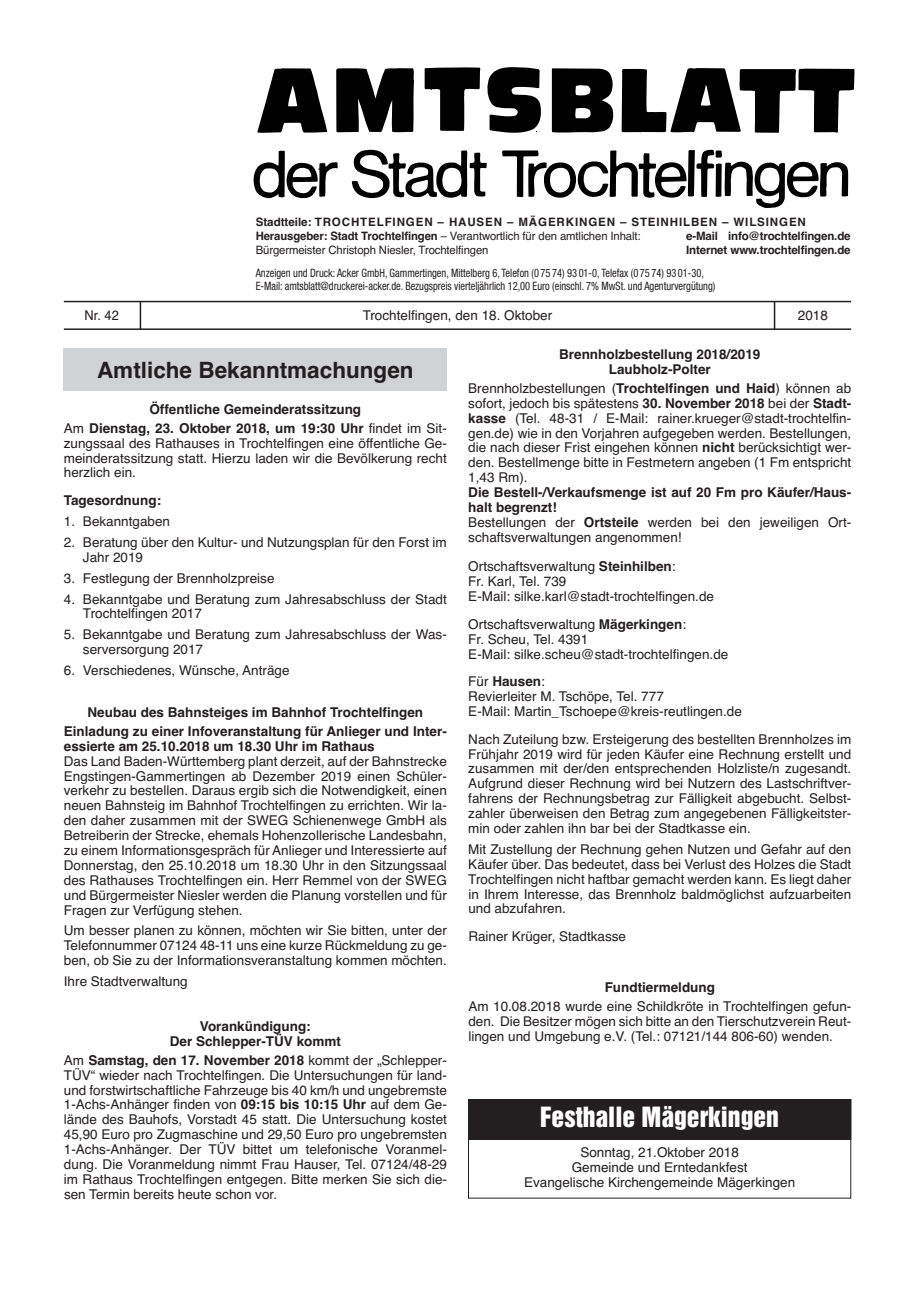
<style>
.page{position:relative;width:915px;height:1297px;background:#fff}
.page>*{position:absolute;margin:0;border:0;box-sizing:border-box;transform-origin:0 0}
.t1{font:25.5px "Helvetica Inserat";color:#fff}
.t2{font:700 22.5px "Helvetica";color:#231f20}
.t3{font:13.5px/14.9px "Helvetica";color:#231f20;text-align:justify}
.t4{font:700 13.5px/14.9px "Helvetica";color:#231f20;text-align:center}
.t5{font:13.5px "Helvetica";color:#231f20;scale:.95 1}
.t6{font:condensed 11.55px/13.5px "Helvetica Neue";color:#231f20;scale:.9 1}
.t7{font:700 11.55px/13.8px "Helvetica";letter-spacing:.075em;color:#231f20}
.t8{font:700 11.55px/13.8px "Helvetica";color:#231f20}
.s1{font-weight:400}
.s2{font-weight:700}
</style>
<div class="page">
<div style="left:468px;top:1100px;width:382px;height:39px;background:#231f20"></div>
<div style="left:468px;top:1099px;width:382px;height:41px;border:1px solid #231f20"></div>
<div style="left:64px;top:349px;width:382px;height:42px;background:#d1d2d4"></div>
<hr style="left:64px;top:301px;width:786px;height:1px;background:#231f20">
<hr style="left:64px;top:328px;width:786px;height:2px;background:#231f20">
<svg style="left:140px;top:302px;width:1px;height:26px"></svg>
<hr style="left:773px;top:302px;width:2px;height:27px;background:#231f20">
<svg style="left:424px;top:67px;width:56px;height:64px"></svg>
<svg style="left:336px;top:68px;width:78px;height:65px;background:#262626"></svg>
<svg style="left:621px;top:68px;width:233px;height:65px"></svg>
<svg style="left:257px;top:68px;width:70px;height:65px"></svg>
<svg style="left:551px;top:68px;width:62px;height:65px;background:#252525"></svg>
<svg style="left:487px;top:67px;width:54px;height:66px"></svg>
<svg style="left:502px;top:149px;width:346px;height:59px"></svg>
<svg style="left:253px;top:150px;width:85px;height:49px"></svg>
<svg style="left:352px;top:149px;width:135px;height:50px"></svg>
<p class="t7" style="left:255px;top:216px;width:551px">Stadtteile: TROCHTELFINGEN – HAUSEN – MÄGERKINGEN – STEINHILBEN – WILSINGEN<br>Herausgeber: Stadt Trochtelfingen <span class="s1">– Verantwortlich für den amtlichen Inhalt:<br>Bürgermeister Christoph Niesler, Trochtelfingen</span></p>
<p class="t6" style="left:255px;top:267px;width:512px">Anzeigen und Druck: Acker GmbH, Gammertingen, Mittelberg 6, Telefon (0 75 74) 93 01-0, Telefax (0 75 74) 93 01-30,<br>E-Mail: amtsblatt@druckerei-acker.de. Bezugspreis vierteljährlich 12,00 Euro (einschl. 7% MwSt. und Agenturvergütung)</p>
<p class="t8" style="left:686px;top:229px;width:166px">e-Mail info@trochtelfingen.de<br>Internet www.trochtelfingen.de</p>
<p class="t5" style="left:85px;top:308px;width:38px">Nr. 42</p>
<p class="t3" style="left:362px;top:308px;width:191px">Trochtelfingen, den 18. Oktober</p>
<p class="t3" style="left:797px;top:308px;width:32px">2018</p>
<h2 class="t2" style="left:97px;top:357px;width:318px">Amtliche Bekanntmachungen</h2>
<p class="t4" style="left:64px;top:399px;width:384px;line-height:19.2px">Öffentliche Gemeinderatssitzung<br><span class="s1">Am</span> Dienstag, 23. Oktober 2018, um 19:30 Uhr <span class="s1">findet im Sit-</span></p>
<p class="t3" style="left:64px;top:436px;width:384px">zungssaal des Rathauses in Trochtelfingen eine öffentliche Ge&shy;meinderatssitzung statt. Hierzu laden wir die Bevölkerung recht herzlich ein.</p>
<p class="t4" style="left:64px;top:493px;width:99px">Tagesordnung:</p>
<p class="t3" style="left:64px;top:514px;width:108px">1. Bekanntgaben</p>
<p class="t3" style="left:83px;top:535px;width:365px;text-indent:-19px">2. Beratung über den Kultur- und Nutzungsplan für den Forst im<br>Jahr 2019</p>
<p class="t3" style="left:64px;top:570px;width:212px">3. Festlegung der Brennholzpreise</p>
<p class="t3" style="left:83px;top:591px;width:365px;text-indent:-19px">4. Bekanntgabe und Beratung zum Jahresabschluss der Stadt<br>Trochtelfingen 2017</p>
<p class="t3" style="left:83px;top:627px;width:365px;text-indent:-19px">5. Bekanntgabe und Beratung zum Jahresabschluss der Was&shy;serversorgung 2017</p>
<p class="t3" style="left:64px;top:663px;width:227px">6. Verschiedenes, Wünsche, Anträge</p>
<p class="t4" style="left:64px;top:702px;width:384px;line-height:19.2px">Neubau des Bahnsteiges im Bahnhof Trochtelfingen<br>Einladung zu einer Infoveranstaltung für Anlieger und Inter-</p>
<p class="t4" style="left:64px;top:739px;width:312px">essierte am 25.10.2018 um 18.30 Uhr im Rathaus</p>
<p class="t3" style="left:64px;top:754px;width:384px">Das Land Baden-Württemberg plant derzeit, auf der Bahnstrecke Engstingen-Gammertingen ab Dezember 2019 einen Schüler&shy;verkehr zu bestellen. Daraus ergib sich die Notwendigkeit, einen neuen Bahnsteig im Bahnhof Trochtelfingen zu errichten. Wir la&shy;den daher zusammen mit der SWEG Schienenwege GmbH als Betreiberin der Strecke, ehemals Hohenzollerische Landesbahn, zu einem Informationsgespräch für Anlieger und Interessierte auf Donnerstag, den 25.10.2018 um 18.30 Uhr in den Sitzungssaal des Rathauses Trochtelfingen ein. Herr Remmel von der SWEG und Bürgermeister Niesler werden die Planung vorstellen und für Fragen zur Verfügung stehen.</p>
<p class="t3" style="left:64px;top:923px;width:384px">Um besser planen zu können, möchten wir Sie bitten, unter der Telefonnummer 07124 48-11 uns eine kurze Rückmeldung zu ge&shy;ben, ob Sie zu der Informationsveranstaltung kommen möchten.</p>
<p class="t3" style="left:64px;top:974px;width:125px">Ihre Stadtverwaltung</p>
<p class="t4" style="left:170px;top:1019px;width:173px">Vorankündigung:<br>Der Schlepper-TÜV kommt</p>
<p class="t3" style="left:64px;top:1053px;width:384px">Am <span class="s2">Samstag, den 17. November 2018</span> kommt der „Schlepper-TÜV“ wieder nach Trochtelfingen. Die Untersuchungen für land&shy;und forstwirtschaftliche Fahrzeuge bis 40 km/h und ungebremste 1-Achs-Anhänger finden von <span class="s2">09:15 bis 10:15 Uhr</span> auf dem Ge&shy;lände des Bauhofs, Vorstadt 45 statt. Die Untersuchung kostet 45,90 Euro pro Zugmaschine und 29,50 Euro pro ungebremsten 1-Achs-Anhänger. Der TÜV bittet um telefonische Voranmel&shy;dung. Die Voranmeldung nimmt Frau Hauser, Tel. 07124/48-29 im Rathaus Trochtelfingen entgegen. Bitte merken Sie sich die&shy;sen Termin bereits heute schon vor.</p>
<p class="t4" style="left:559px;top:347px;width:203px">Brennholzbestellung 2018/2019<br>Laubholz-Polter</p>
<p class="t3" style="left:468px;top:381px;width:384px">Brennholzbestellungen (<span class="s2">Trochtelfingen und Haid</span>) können ab sofort, jedoch bis spätestens <span class="s2">30. November 2018</span> bei der <span class="s2">Stadt&shy;kasse</span> (Tel. 48-31 / E-Mail: rainer.krueger@stadt-trochtelfin&shy;gen.de) wie in den Vorjahren aufgegeben werden. Bestellungen, die nach dieser Frist eingehen können <span class="s2">nicht</span> berücksichtigt wer&shy;den. Bestellmenge bitte in Festmetern angeben (1 Fm entspricht 1,43 Rm).</p>
<p class="t4" style="left:468px;top:485px;width:384px;text-align:left">Die Bestell-/Verkaufsmenge ist auf 20 Fm pro Käufer/Haus&shy;halt begrenzt!<br><span class="s1">Bestellungen der</span> Ortsteile <span class="s1">werden bei den jeweiligen Ort&shy;schaftsverwaltungen angenommen!</span></p>
<p class="t3" style="left:468px;top:559px;width:247px;text-align:left">Ortschaftsverwaltung <span class="s2">Steinhilben</span>:<br>Fr. Karl, Tel. 739<br>E-Mail: silke.karl@stadt-trochtelfingen.de</p>
<p class="t3" style="left:468px;top:617px;width:261px;text-align:left">Ortschaftsverwaltung <span class="s2">Mägerkingen</span>:<br>Fr. Scheu, Tel. 4391<br>E-Mail: silke.scheu@stadt-trochtelfingen.de</p>
<p class="t3" style="left:468px;top:674px;width:275px;text-align:left">Für <span class="s2">Hausen</span>:<br>Revierleiter M. Tschöpe, Tel. 777<br>E-Mail: Martin_Tschoepe@kreis-reutlingen.de</p>
<p class="t3" style="left:468px;top:732px;width:384px">Nach Zuteilung bzw. Ersteigerung des bestellten Brennholzes im Frühjahr 2019 wird für jeden Käufer eine Rechnung erstellt und zusammen mit der/den entsprechenden Holzliste/n zugesandt.<br>Aufgrund dieser Rechnung wird bei Nutzern des Lastschriftver&shy;fahrens der Rechnungsbetrag zur Fälligkeit abgebucht. Selbst&shy;zahler überweisen den Betrag zum angegebenen Fälligkeitster&shy;min oder zahlen ihn bar bei der Stadtkasse ein.</p>
<p class="t3" style="left:468px;top:842px;width:384px">Mit Zustellung der Rechnung gehen Nutzen und Gefahr auf den Käufer über. Das bedeutet, dass bei Verlust des Holzes die Stadt Trochtelfingen nicht haftbar gemacht werden kann. Es liegt daher in Ihrem Interesse, das Brennholz baldmöglichst aufzuarbeiten und abzufahren.</p>
<p class="t3" style="left:468px;top:929px;width:159px">Rainer Krüger, Stadtkasse</p>
<p class="t4" style="left:604px;top:979px;width:112px">Fundtiermeldung</p>
<p class="t3" style="left:468px;top:999px;width:384px">Am 10.08.2018 wurde eine Schildkröte in Trochtelfingen gefun&shy;den. Die Besitzer mögen sich bitte an den Tierschutzverein Reut&shy;lingen und Umgebung e.V. (Tel.: 07121/144 806-60) wenden.</p>
<h1 class="t1" style="left:540px;top:1107px;width:240px">Festhalle Mägerkingen</h1>
<p class="t3" style="left:524px;top:1145px;width:272px;text-align:center">Sonntag, 21.Oktober 2018<br>Gemeinde und Erntedankfest<br>Evangelische Kirchengemeinde Mägerkingen</p>
</div>
